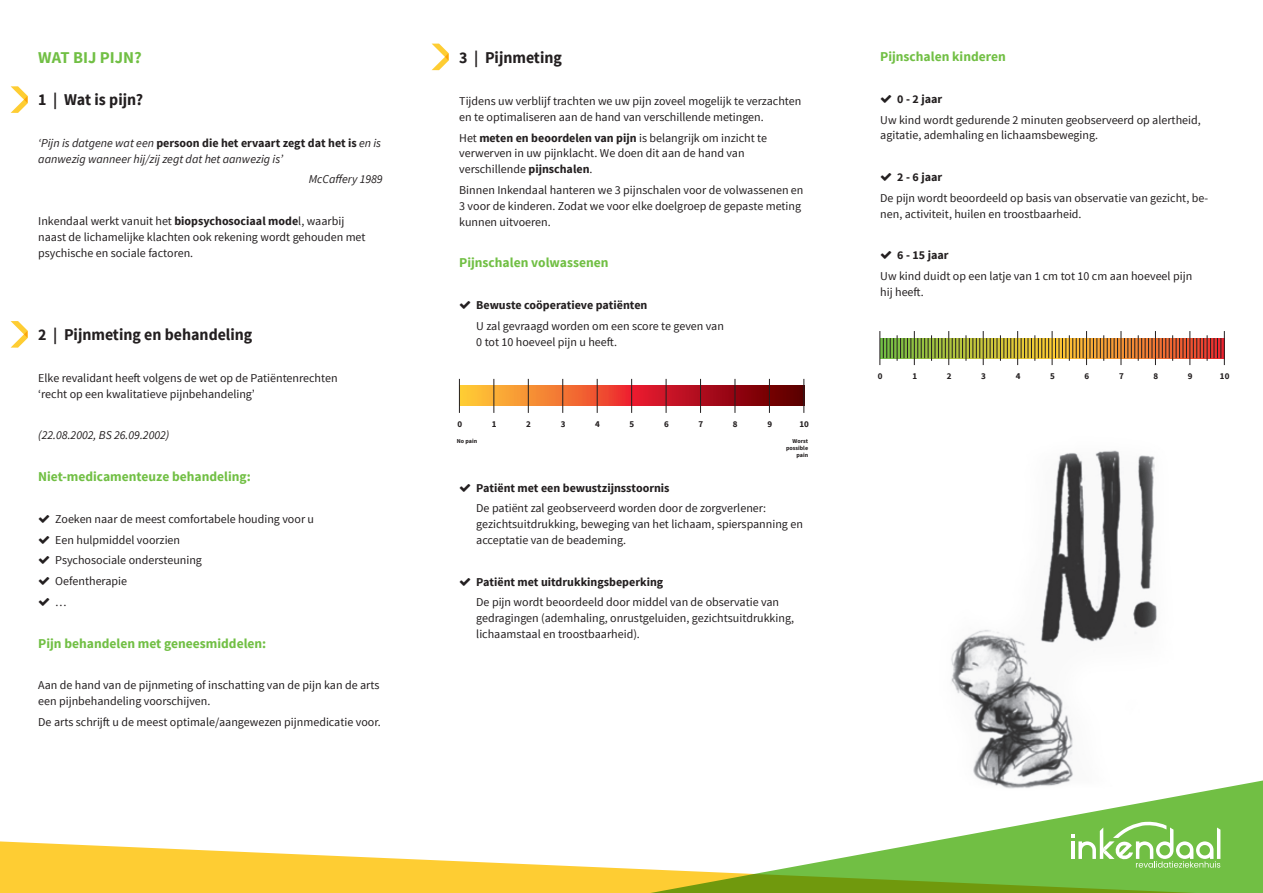
<style>
.page{position:relative;width:1263px;height:893px;background:#fff}
.page>*{position:absolute;margin:0;border:0;box-sizing:border-box;transform-origin:0 0}
.t1{font:700 16.5px "Source Sans Pro";color:#231f20;scale:.96 1}
.t2{font:700 16.5px "Source Sans Pro";color:#71bf44}
.t3{font:700 13.5px "Source Sans Pro";color:#71bf44}
.t4{font:12px/15.8px "Source Sans Pro";color:#231f20}
.t5{font:italic 12px/15.8px "Source Sans Pro";color:#231f20}
.t6{font:700 12px "Source Sans Pro";color:#231f20}
.t7{font:700 9px "Source Sans Pro";color:#231f20}
.t8{font:700 6px/6.6px "Source Sans Pro";color:#231f20;text-align:right}
.s1{font-weight:700;font-style:normal}
.s2{font-weight:700}
</style>
<div class="page">
<img style="left:951px;top:450px;width:206px;height:328px">
<svg style="left:934px;top:778px;width:329px;height:63px"></svg>
<svg style="left:0;top:841px;width:1263px;height:52px"></svg>
<svg style="left:1071px;top:821px;width:149px;height:47px"></svg>
<svg style="left:11px;top:321px;width:17px;height:27px"></svg>
<svg style="left:11px;top:86px;width:17px;height:27px"></svg>
<svg style="left:432px;top:44px;width:17px;height:26px"></svg>
<svg style="left:460px;top:386px;width:343px;height:20px"></svg>
<hr style="left:459px;top:379px;width:1px;height:34px;background:#231f20">
<hr style="left:803px;top:379px;width:1px;height:34px;background:#231f20">
<hr style="left:700px;top:379px;width:1px;height:34px;background:#231f20">
<hr style="left:597px;top:379px;width:1px;height:34px;background:#231f20">
<hr style="left:493px;top:379px;width:1px;height:34px;background:#231f20">
<hr style="left:769px;top:379px;width:1px;height:34px;background:#231f20">
<hr style="left:666px;top:379px;width:1px;height:34px;background:#231f20">
<hr style="left:562px;top:379px;width:1px;height:34px;background:#231f20">
<hr style="left:735px;top:379px;width:1px;height:34px;background:#231f20">
<hr style="left:631px;top:379px;width:1px;height:34px;background:#231f20">
<hr style="left:528px;top:379px;width:1px;height:34px;background:#231f20">
<svg style="left:880px;top:338px;width:344px;height:20px"></svg>
<svg style="left:1193px;top:335px;width:28px;height:26px"></svg>
<svg style="left:1021px;top:335px;width:28px;height:26px"></svg>
<svg style="left:952px;top:335px;width:28px;height:26px"></svg>
<svg style="left:1090px;top:335px;width:28px;height:26px"></svg>
<svg style="left:883px;top:335px;width:63px;height:26px"></svg>
<svg style="left:1055px;top:335px;width:29px;height:26px"></svg>
<svg style="left:986px;top:335px;width:29px;height:26px"></svg>
<svg style="left:1124px;top:335px;width:63px;height:26px"></svg>
<hr style="left:879px;top:331px;width:1px;height:34px;background:#231f20">
<hr style="left:1224px;top:331px;width:1px;height:34px;background:#231f20">
<hr style="left:1120px;top:331px;width:1px;height:34px;background:#231f20">
<hr style="left:1017px;top:331px;width:1px;height:34px;background:#231f20">
<hr style="left:914px;top:331px;width:1px;height:34px;background:#231f20">
<hr style="left:1189px;top:331px;width:1px;height:34px;background:#231f20">
<hr style="left:1086px;top:331px;width:1px;height:34px;background:#231f20">
<hr style="left:983px;top:331px;width:1px;height:34px;background:#231f20">
<hr style="left:1155px;top:331px;width:1px;height:34px;background:#231f20">
<hr style="left:1052px;top:331px;width:1px;height:34px;background:#231f20">
<hr style="left:948px;top:331px;width:1px;height:34px;background:#231f20">
<h1 class="t2" style="left:38px;top:47px;width:105px">WAT BIJ PIJN?</h1>
<h1 class="t1" style="left:38px;top:89px;width:111px">1 | Wat is pijn?</h1>
<p class="t5" style="left:38px;top:135px;width:344px">‘Pijn is datgene wat een <span class="s1">persoon die het ervaart zegt dat het is</span> en is aanwezig wanneer hij/zij zegt dat het aanwezig is’</p>
<p class="t5" style="left:309px;top:172px;width:75px">McCaffery 1989</p>
<p class="t4" style="left:38px;top:213px;width:329px">Inkendaal werkt vanuit het <span class="s2">biopsychosociaal mode</span>l, waarbij naast de lichamelijke klachten ook rekening wordt gehouden met psychische en sociale factoren.</p>
<h1 class="t1" style="left:38px;top:324px;width:224px">2 | Pijnmeting en behandeling</h1>
<p class="t4" style="left:38px;top:370px;width:301px">Elke revalidant heeft volgens de wet op de Patiëntenrechten ‘recht op een kwalitatieve pijnbehandeling’</p>
<p class="t5" style="left:38px;top:427px;width:133px">(22.08.2002, BS 26.09.2002)</p>
<p class="t3" style="left:38px;top:468px;width:214px">Niet-medicamenteuze behandeling:</p>
<p class="t4" style="left:55px;top:508px;width:260px;line-height:20.9px">Zoeken naar de meest comfortabele houding voor u<br>Een hulpmiddel voorzien<br>Psychosociale ondersteuning<br>Oefentherapie<br>…</p>
<p class="t3" style="left:38px;top:635px;width:230px">Pijn behandelen met geneesmiddelen:</p>
<p class="t4" style="left:38px;top:678px;width:343px">Aan de hand van de pijnmeting of inschatting van de pijn kan de arts een pijnbehandeling voorschijven.</p>
<p class="t4" style="left:38px;top:714px;width:344px">De arts schrijft u de meest optimale/aangewezen pijnmedicatie voor.</p>
<h1 class="t1" style="left:459px;top:47px;width:108px">3 | Pijnmeting</h1>
<p class="t4" style="left:459px;top:93px;width:344px">Tijdens uw verblijf trachten we uw pijn zoveel mogelijk te verzachten en te optimaliseren aan de hand van verschillende metingen.</p>
<p class="t4" style="left:459px;top:130px;width:309px">Het <span class="s2">meten en beoordelen van pijn</span> is belangrijk om inzicht te verwerven in uw pijnklacht. We doen dit aan de hand van verschillende <span class="s2">pijnschalen</span>.</p>
<p class="t4" style="left:459px;top:182px;width:346px">Binnen Inkendaal hanteren we 3 pijnschalen voor de volwassenen en<br>3 voor de kinderen. Zodat we voor elke doelgroep de gepaste meting kunnen uitvoeren.</p>
<p class="t3" style="left:459px;top:254px;width:151px">Pijnschalen volwassenen</p>
<p class="t6" style="left:476px;top:297px;width:173px">Bewuste coöperatieve patiënten</p>
<p class="t4" style="left:476px;top:318px;width:249px">U zal gevraagd worden om een score te geven van<br>0 tot 10 hoeveel pijn u heeft.</p>
<p class="t7" style="left:492px;top:418px;width:6px">1</p>
<p class="t7" style="left:526px;top:418px;width:6px">2</p>
<p class="t7" style="left:561px;top:418px;width:6px">3</p>
<p class="t7" style="left:630px;top:418px;width:6px">5</p>
<p class="t7" style="left:664px;top:418px;width:6px">6</p>
<p class="t7" style="left:698px;top:418px;width:6px">7</p>
<p class="t7" style="left:767px;top:418px;width:6px">9</p>
<p class="t7" style="left:799px;top:418px;width:11px">10</p>
<p class="t7" style="left:457px;top:418px;width:6px">0</p>
<p class="t7" style="left:595px;top:418px;width:6px">4</p>
<p class="t7" style="left:733px;top:418px;width:6px">8</p>
<p class="t8" style="left:457px;top:438px;width:22px">No pain</p>
<p class="t8" style="left:786px;top:438px;width:23px">Worst possible pain</p>
<p class="t6" style="left:476px;top:480px;width:195px">Patiënt met een bewustzijnsstoornis</p>
<p class="t4" style="left:476px;top:501px;width:328px">De patiënt zal geobserveerd worden door de zorgverlener: gezichtsuitdrukking, beweging van het lichaam, spierspanning en acceptatie van de beademing.</p>
<p class="t6" style="left:476px;top:574px;width:188px">Patiënt met uitdrukkingsbeperking</p>
<p class="t4" style="left:476px;top:595px;width:319px">De pijn wordt beoordeeld door middel van de observatie van gedragingen (ademhaling, onrustgeluiden, gezichtsuitdrukking, lichaamstaal en troostbaarheid).</p>
<p class="t3" style="left:880px;top:48px;width:127px">Pijnschalen kinderen</p>
<p class="t6" style="left:897px;top:91px;width:47px">0 - 2 jaar</p>
<p class="t4" style="left:880px;top:112px;width:322px">Uw kind wordt gedurende 2 minuten geobserveerd op alertheid, agitatie, ademhaling en lichaamsbeweging.</p>
<p class="t6" style="left:897px;top:169px;width:47px">2 - 6 jaar</p>
<p class="t4" style="left:880px;top:190px;width:330px">De pijn wordt beoordeeld op basis van observatie van gezicht, be&shy;nen, activiteit, huilen en troostbaarheid.</p>
<p class="t6" style="left:897px;top:248px;width:53px">6 - 15 jaar</p>
<p class="t4" style="left:880px;top:269px;width:313px">Uw kind duidt op een latje van 1 cm tot 10 cm aan hoeveel pijn hij heeft.</p>
<p class="t7" style="left:878px;top:370px;width:6px">0</p>
<p class="t7" style="left:912px;top:370px;width:6px">1</p>
<p class="t7" style="left:947px;top:370px;width:6px">2</p>
<p class="t7" style="left:981px;top:370px;width:6px">3</p>
<p class="t7" style="left:1016px;top:370px;width:6px">4</p>
<p class="t7" style="left:1050px;top:370px;width:6px">5</p>
<p class="t7" style="left:1084px;top:370px;width:6px">6</p>
<p class="t7" style="left:1119px;top:370px;width:6px">7</p>
<p class="t7" style="left:1153px;top:370px;width:6px">8</p>
<p class="t7" style="left:1188px;top:370px;width:6px">9</p>
<p class="t7" style="left:1220px;top:370px;width:11px">10</p>
</div>
